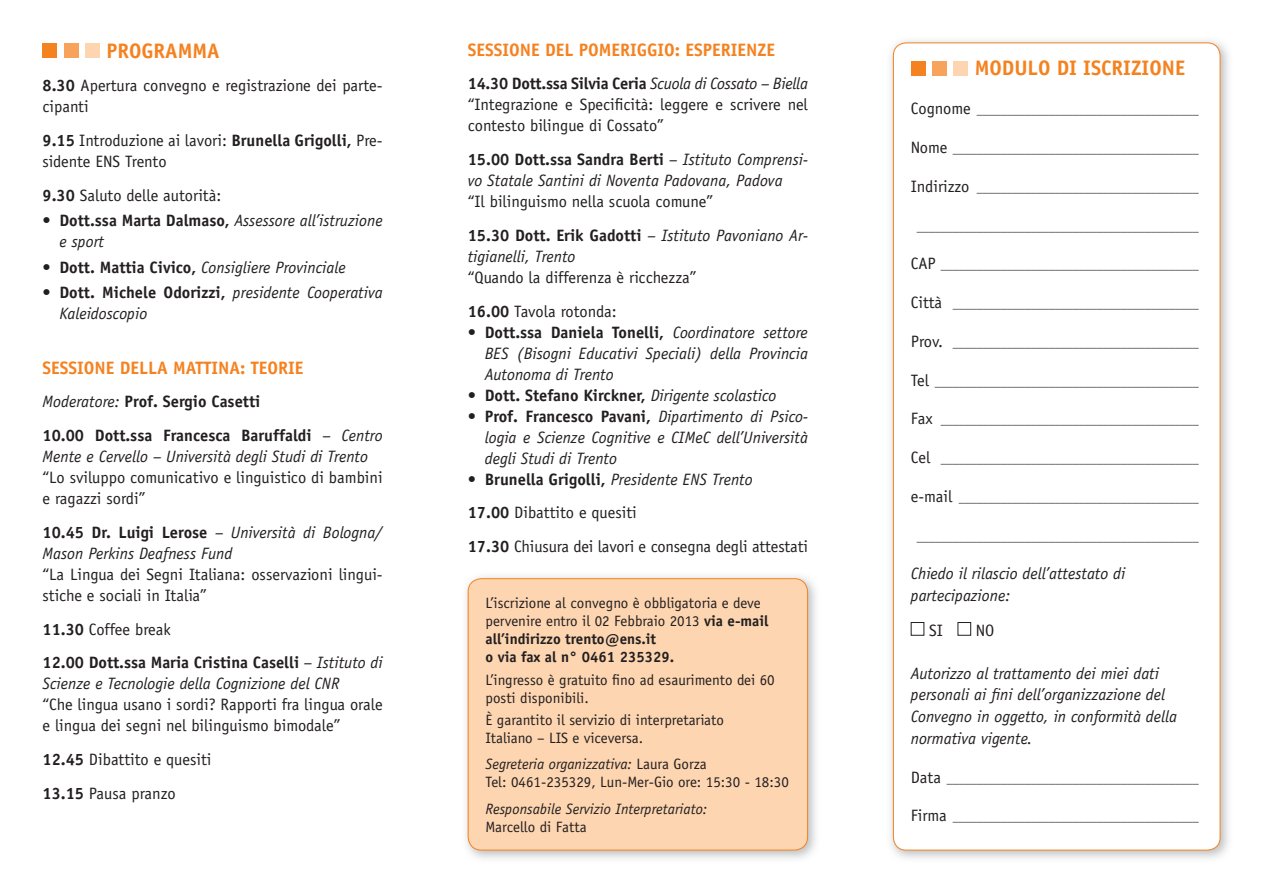
<style>
.page{position:relative;width:1263px;height:893px;background:#fff}
.page>*{position:absolute;margin:0;border:0;box-sizing:border-box;transform-origin:0 0}
.t1{font:700 21px "Officina Sans Std";color:#f58220}
.t2{font:700 18px "Officina Sans Std";color:#f58220}
.t3{font:italic 16.5px/21px "Officina Sans Std";color:#231f20}
.t4{font:16.5px/21px "Officina Sans Std";color:#231f20}
.t5{font:700 16.5px/33.8px "Officina Sans Std";color:#231f20}
.t6{font:15px/18px "Officina Sans Std";color:#231f20}
.t7{font:italic 15px "Officina Sans Std";color:#231f20}
.t8{font:12px "Officina Sans Std";color:#231f20}
.s1{font-weight:700}
.s2{font-weight:700;font-style:normal}
.s3{font-weight:400;font-style:italic}
.s4{font-weight:400}
.s5{font-style:italic}
.s6{font-size:16.5px}
</style>
<div class="page">
<img style="left:890px;top:40px;width:339px;height:819px">
<div style="left:893px;top:43px;width:327px;height:807px;background:#fff;border-radius:13px"></div>
<div style="left:911px;top:61px;width:15px;height:14px;background:#f58220"></div>
<div style="left:932px;top:61px;width:15px;height:14px;background:#f8a35c"></div>
<div style="left:953px;top:61px;width:15px;height:14px;background:#fdd5b0"></div>
<div style="left:911px;top:622px;width:13px;height:14px;border:1px solid #231f20"></div>
<div style="left:957px;top:622px;width:14px;height:14px;border:1px solid #231f20"></div>
<div style="left:43px;top:43px;width:14px;height:15px;background:#f58220"></div>
<div style="left:64px;top:43px;width:15px;height:15px;background:#f8a35c"></div>
<div style="left:85px;top:43px;width:15px;height:15px;background:#fdd5b0"></div>
<img style="left:466px;top:576px;width:350px;height:283px">
<div style="left:468px;top:579px;width:339px;height:271px;background:#fdd5b0;border-radius:13px"></div>
<div style="left:468px;top:578px;width:340px;height:272px;border:1px solid #f58220;border-radius:13px"></div>
<p class="t1" style="left:106px;top:37px;width:115px">PROGRAMMA</p>
<p class="t4" style="left:43px;top:75px;width:342px"><span class="s1">8.30</span> Apertura convegno e registrazione dei parte&shy;cipanti</p>
<p class="t4" style="left:43px;top:130px;width:342px"><span class="s1">9.15</span> Introduzione ai lavori: <span class="s1">Brunella Grigolli,</span> Pre&shy;sidente ENS Trento</p>
<p class="t4" style="left:43px;top:185px;width:180px"><span class="s1">9.30</span> Saluto delle autorità:</p>
<p class="t3" style="left:60px;top:210px;width:325px;text-indent:-17px"><span class="s2">• Dott.ssa Marta Dalmaso,</span> Assessore all’istruzione e sport</p>
<p class="t3" style="left:43px;top:256px;width:305px"><span class="s2">• Dott. Mattia Civico,</span> Consigliere Provinciale</p>
<p class="t3" style="left:60px;top:282px;width:325px;text-indent:-17px"><span class="s2">• Dott. Michele Odorizzi,</span> presidente Cooperativa<br>Kaleidoscopio</p>
<p class="t2" style="left:43px;top:356px;width:262px">SESSIONE DELLA MATTINA: TEORIE</p>
<p class="t5" style="left:43px;top:385px;width:342px"><span class="s3">Moderatore:</span> Prof. Sergio Casetti<br>10.00 Dott.ssa Francesca Baruffaldi <span class="s3">– Centro</span></p>
<p class="t3" style="left:43px;top:446px;width:327px">Mente e Cervello – Università degli Studi di Trento</p>
<p class="t4" style="left:43px;top:467px;width:342px">“Lo sviluppo comunicativo e linguistico di bambini e ragazzi sordi”</p>
<p class="t3" style="left:43px;top:522px;width:342px"><span class="s2">10.45 Dr. Luigi Lerose</span> – Università di Bologna/<br>Mason Perkins Deafness Fund</p>
<p class="t4" style="left:43px;top:564px;width:342px">“La Lingua dei Segni Italiana: osservazioni lingui&shy;stiche e sociali in Italia”</p>
<p class="t5" style="left:43px;top:612px;width:342px">11.30 <span class="s4">Coffee break<br></span>12.00 Dott.ssa Maria Cristina Caselli <span class="s3">– Istituto di</span></p>
<p class="t3" style="left:43px;top:673px;width:298px">Scienze e Tecnologie della Cognizione del CNR</p>
<p class="t4" style="left:43px;top:694px;width:342px">“Che lingua usano i sordi? Rapporti fra lingua orale e lingua dei segni nel bilinguismo bimodale”</p>
<p class="t4" style="left:43px;top:743px;width:171px;line-height:33.8px"><span class="s1">12.45</span> Dibattito e quesiti<br><span class="s1">13.15</span> Pausa pranzo</p>
<p class="t2" style="left:468px;top:38px;width:309px">SESSIONE DEL POMERIGGIO: ESPERIENZE</p>
<p class="t4" style="left:468px;top:73px;width:342px;text-align:justify"><span class="s1">14.30 Dott.ssa Silvia Ceria</span> <span class="s5">Scuola di Cossato – Biella </span>“Integrazione e Specificità: leggere e scrivere nel contesto bilingue di Cossato”</p>
<p class="t3" style="left:468px;top:149px;width:342px"><span class="s2">15.00 Dott.ssa Sandra Berti</span> – Istituto Comprensi&shy;vo Statale Santini di Noventa Padovana, Padova</p>
<p class="t4" style="left:468px;top:185px;width:342px;line-height:33.8px">“Il bilinguismo nella scuola comune”<br><span class="s1">15.30 Dott. Erik Gadotti</span> <span class="s5">– Istituto Pavoniano Ar-</span></p>
<p class="t3" style="left:468px;top:246px;width:109px">tigianelli, Trento</p>
<p class="t4" style="left:468px;top:260px;width:230px;line-height:33.8px">“Quando la differenza è ricchezza”<br><span class="s1">16.00</span> Tavola rotonda:</p>
<p class="t3" style="left:485px;top:322px;width:325px;text-align:justify;text-indent:-17px"><span class="s2">• Dott.ssa Daniela Tonelli,</span> Coordinatore settore BES (Bisogni Educativi Speciali) della Provincia Autonoma di Trento</p>
<p class="t5" style="left:468px;top:378px;width:310px">• Dott. Stefano Kirckner, <span class="s3">Dirigente scolastico</span></p>
<p class="t3" style="left:485px;top:406px;width:325px;text-align:justify;text-indent:-17px"><span class="s2">• Prof. Francesco Pavani,</span> Dipartimento di Psico&shy;logia e Scienze Cognitive e CIMeC dell’Università degli Studi di Trento</p>
<p class="t4" style="left:468px;top:462px;width:342px;line-height:33.8px"><span class="s1">• Brunella Grigolli,</span> <span class="s5">Presidente ENS Trento<br></span><span class="s1">17.00</span> Dibattito e quesiti<br><span class="s1">17.30</span> Chiusura dei lavori e consegna degli attestati</p>
<p class="t6" style="left:485px;top:594px;width:285px">L’iscrizione al convegno è obbligatoria e deve pervenire entro il 02 Febbraio 2013 <span class="s1">via e-mail all’indirizzo trento@ens.it<br>o via fax al n° 0461 235329.</span></p>
<p class="t6" style="left:485px;top:671px;width:291px">L’ingresso è gratuito fino ad esaurimento dei 60 posti disponibili.</p>
<p class="t6" style="left:485px;top:711px;width:240px">È garantito il servizio di interpretariato<br>Italiano – LIS e viceversa.</p>
<p class="t6" style="left:485px;top:755px;width:305px"><span class="s5">Segreteria organizzativa:</span> Laura Gorza<br>Tel: 0461-235329, Lun-Mer-Gio ore: 15:30 - 18:30</p>
<p class="t7" style="left:485px;top:800px;width:223px">Responsabile Servizio Interpretariato:</p>
<p class="t6" style="left:485px;top:818px;width:103px">Marcello di Fatta</p>
<p class="t1" style="left:975px;top:55px;width:212px">MODULO DI ISCRIZIONE</p>
<p class="t8" style="left:911px;top:103px;width:289px"><span class="s6">Cognome</span> _____________________________________</p>
<p class="t8" style="left:911px;top:142px;width:289px"><span class="s6">Nome</span> _________________________________________</p>
<p class="t8" style="left:911px;top:181px;width:289px"><span class="s6">Indirizzo</span> _____________________________________</p>
<p class="t8" style="left:917px;top:219px;width:283px">_______________________________________________</p>
<p class="t8" style="left:911px;top:258px;width:289px"><span class="s6">CAP</span> ___________________________________________</p>
<p class="t8" style="left:911px;top:297px;width:290px"><span class="s6">Città</span> _________________________________________</p>
<p class="t8" style="left:911px;top:336px;width:289px"><span class="s6">Prov.</span> _________________________________________</p>
<p class="t8" style="left:911px;top:374px;width:289px"><span class="s6">Tel</span> ____________________________________________</p>
<p class="t8" style="left:911px;top:413px;width:289px"><span class="s6">Fax</span> ___________________________________________</p>
<p class="t8" style="left:911px;top:452px;width:290px"><span class="s6">Cel</span> ___________________________________________</p>
<p class="t8" style="left:911px;top:491px;width:289px"><span class="s6">e-mail</span> ________________________________________</p>
<p class="t8" style="left:917px;top:530px;width:283px">_______________________________________________</p>
<p class="t3" style="left:911px;top:563px;width:216px;line-height:21.8px">Chiedo il rilascio dell’attestato di partecipazione:</p>
<p class="t4" style="left:929px;top:620px;width:15px">SI</p>
<p class="t4" style="left:976px;top:620px;width:20px">NO</p>
<p class="t3" style="left:911px;top:662px;width:268px;line-height:21.8px">Autorizzo al trattamento dei miei dati personali ai fini dell’organizzazione del Convegno in oggetto, in conformità della normativa vigente.</p>
<p class="t8" style="left:911px;top:772px;width:289px"><span class="s6">Data</span> __________________________________________</p>
<p class="t8" style="left:911px;top:810px;width:289px"><span class="s6">Firma</span> _________________________________________</p>
</div>
